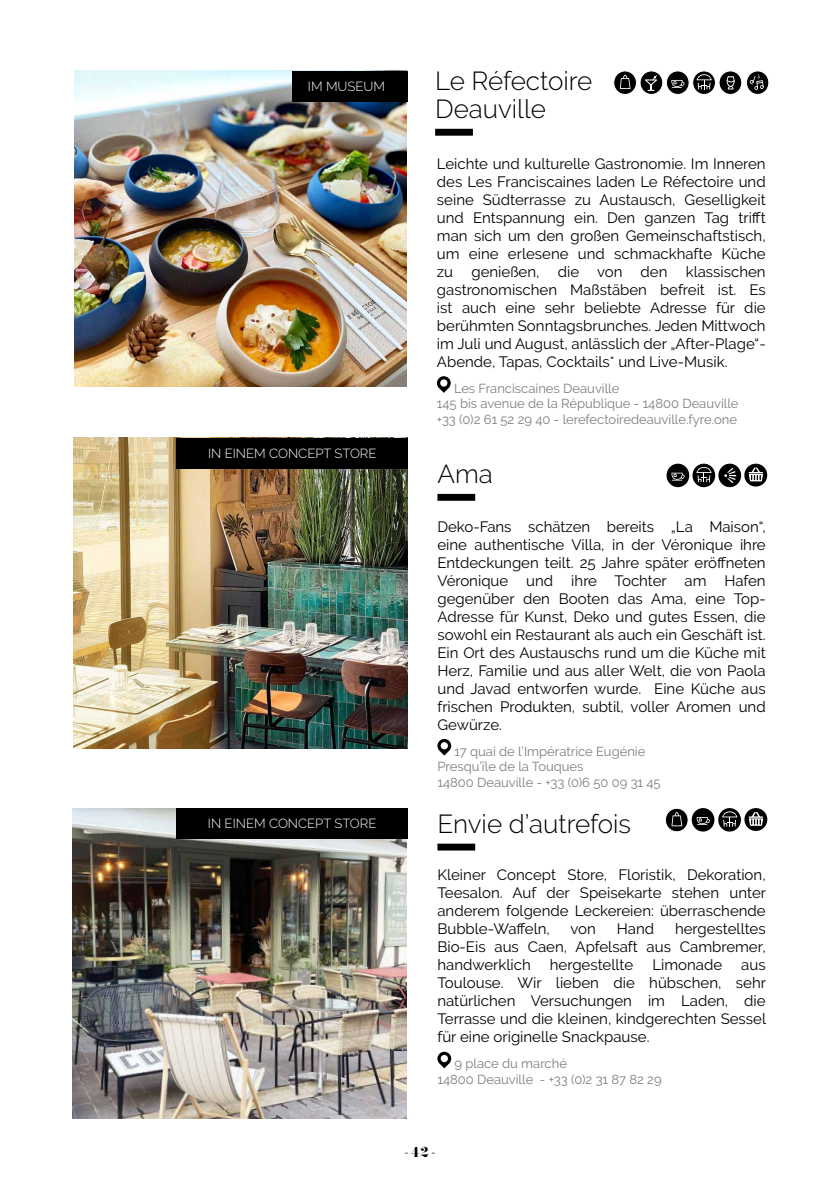
<style>
.page{position:relative;width:840px;height:1191px;background:#fff}
.page>*{position:absolute;margin:0;border:0;box-sizing:border-box;transform-origin:0 0}
.t1{font:300 26px/28px "Raleway";color:#000}
.t2{font:15px/18px "Raleway";color:#000;text-align:justify}
.t3{font:14px "Pistilli";color:#000}
.t4{font:300 13.2px "Raleway";color:#fff}
.t5{font:13px/15.6px "Raleway";color:#7e7e7d}
</style>
<div class="page">
<svg style="left:437px;top:376px;width:13px;height:17px"></svg>
<div style="left:435px;top:129px;width:37px;height:7px;background:#000"></div>
<img style="left:75px;top:71px;width:331px;height:315px">
<svg style="left:639px;top:71px;width:23px;height:23px"></svg>
<div style="left:639px;top:71px;width:23px;height:24px;border:1px solid #fff;border-radius:50%"></div>
<svg style="left:644px;top:75px;width:12px;height:16px"></svg>
<div style="left:666px;top:71px;width:22px;height:23px;background:#000;border-radius:50%"></div>
<div style="left:665px;top:71px;width:24px;height:24px;border:1px solid #fff;border-radius:50%"></div>
<svg style="left:671px;top:80px;width:13px;height:8px"></svg>
<svg style="left:692px;top:71px;width:23px;height:23px"></svg>
<div style="left:692px;top:71px;width:23px;height:24px;border:1px solid #fff;border-radius:50%"></div>
<svg style="left:696px;top:74px;width:15px;height:15px"></svg>
<svg style="left:718px;top:71px;width:23px;height:23px"></svg>
<div style="left:718px;top:71px;width:23px;height:24px;border:1px solid #fff;border-radius:50%"></div>
<svg style="left:726px;top:76px;width:8px;height:13px"></svg>
<svg style="left:746px;top:71px;width:22px;height:23px"></svg>
<div style="left:745px;top:71px;width:23px;height:24px;border:1px solid #fff;border-radius:50%"></div>
<svg style="left:749px;top:74px;width:14px;height:16px"></svg>
<svg style="left:613px;top:71px;width:23px;height:23px"></svg>
<div style="left:613px;top:71px;width:23px;height:24px;border:1px solid #fff;border-radius:50%"></div>
<svg style="left:619px;top:75px;width:11px;height:14px"></svg>
<div style="left:292px;top:71px;width:115px;height:30px;background:#000"></div>
<div style="left:437px;top:494px;width:38px;height:7px;background:#000"></div>
<svg style="left:437px;top:739px;width:14px;height:16px"></svg>
<img style="left:73px;top:438px;width:334px;height:310px">
<div style="left:176px;top:438px;width:231px;height:31px;background:#000"></div>
<div style="left:437px;top:843px;width:38px;height:7px;background:#000"></div>
<svg style="left:437px;top:1051px;width:14px;height:17px"></svg>
<div style="left:691px;top:808px;width:23px;height:23px;background:#000;border-radius:50%"></div>
<svg style="left:696px;top:817px;width:13px;height:8px"></svg>
<svg style="left:717px;top:808px;width:23px;height:23px"></svg>
<svg style="left:721px;top:811px;width:15px;height:15px"></svg>
<svg style="left:665px;top:808px;width:22px;height:23px"></svg>
<div style="left:664px;top:808px;width:24px;height:24px;border:1px solid #fff;border-radius:50%"></div>
<svg style="left:671px;top:812px;width:10px;height:14px"></svg>
<img style="left:72px;top:808px;width:334px;height:310px">
<div style="left:176px;top:808px;width:231px;height:31px;background:#000"></div>
<div style="left:666px;top:464px;width:22px;height:23px;background:#000;border-radius:50%"></div>
<svg style="left:671px;top:473px;width:13px;height:8px"></svg>
<div style="left:692px;top:464px;width:22px;height:23px;background:#000;border-radius:50%"></div>
<svg style="left:696px;top:467px;width:15px;height:15px"></svg>
<div style="left:718px;top:464px;width:22px;height:23px;background:#000;border-radius:50%"></div>
<svg style="left:724px;top:468px;width:11px;height:15px"></svg>
<svg style="left:744px;top:464px;width:22px;height:22px"></svg>
<svg style="left:748px;top:467px;width:14px;height:14px"></svg>
<svg style="left:744px;top:808px;width:22px;height:23px"></svg>
<svg style="left:748px;top:811px;width:14px;height:15px"></svg>
<p class="t4" style="left:308px;top:79px;width:79px">IM MUSEUM</p>
<p class="t4" style="left:208px;top:446px;width:170px">IN EINEM CONCEPT STORE</p>
<p class="t4" style="left:208px;top:816px;width:170px">IN EINEM CONCEPT STORE</p>
<h1 class="t1" style="left:435px;top:66px;width:158px">Le Réfectoire<br>Deauville</h1>
<p class="t2" style="left:436px;top:154px;width:330px">Leichte und kulturelle Gastronomie. Im Inneren des Les Franciscaines laden Le Réfectoire und seine Südterrasse zu Austausch, Geselligkeit und Entspannung ein. Den ganzen Tag trifft man sich um den großen Gemeinschaftstisch, um eine erlesene und schmackhafte Küche zu genießen, die von den klassischen gastronomischen Maßstäben befreit ist. Es ist auch eine sehr beliebte Adresse für die berühmten Sonntagsbrunches. Jeden Mittwoch im Juli und August, anlässlich der „After-Plage“- Abende, Tapas, Cocktails* und Live-Musik.</p>
<p class="t5" style="left:436px;top:380px;width:303px;text-indent:17px">Les Franciscaines Deauville<br>145 bis avenue de la République - 14800 Deauville +33 (0)2 61 52 29 40 - lerefectoiredeauville.fyre.one</p>
<h1 class="t1" style="left:437px;top:459px;width:57px">Ama</h1>
<p class="t2" style="left:437px;top:517px;width:329px">Deko-Fans schätzen bereits „La Maison“, eine authentische Villa, in der Véronique ihre Entdeckungen teilt. 25 Jahre später eröffneten Véronique und ihre Tochter am Hafen gegenüber den Booten das Ama, eine Top-Adresse für Kunst, Deko und gutes Essen, die sowohl ein Restaurant als auch ein Geschäft ist.<br>Ein Ort des Austauschs rund um die Küche mit Herz, Familie und aus aller Welt, die von Paola und Javad entworfen wurde. Eine Küche aus frischen Produkten, subtil, voller Aromen und Gewürze.</p>
<p class="t5" style="left:437px;top:743px;width:225px;text-indent:17px">17 quai de l’Impératrice Eugénie<br>Presqu’île de la Touques<br>14800 Deauville - +33 (0)6 50 09 31 45</p>
<h1 class="t1" style="left:437px;top:809px;width:195px">Envie d’autrefois</h1>
<p class="t2" style="left:437px;top:866px;width:330px">Kleiner Concept Store, Floristik, Dekoration, Teesalon. Auf der Speisekarte stehen unter anderem folgende Leckereien: überraschende Bubble-Waffeln,</p>
<p class="t2" style="left:437px;top:920px;width:329px;text-indent:237px">hergestelltes Bio-Eis aus Caen, Apfelsaft aus Cambremer, handwerklich</p>
<p class="t2" style="left:570px;top:920px;width:27px">von</p>
<p class="t2" style="left:616px;top:920px;width:39px">Hand</p>
<p class="t2" style="left:549px;top:956px;width:85px">hergestellte</p>
<p class="t2" style="left:652px;top:956px;width:71px">Limonade</p>
<p class="t2" style="left:437px;top:956px;width:330px;text-indent:304px">aus Toulouse. Wir lieben die hübschen, sehr natürlichen Versuchungen im Laden, die Terrasse und die kleinen, kindgerechten Sessel für eine originelle Snackpause.</p>
<p class="t5" style="left:437px;top:1056px;width:226px;text-indent:17px">9 place du marché<br>14800 Deauville - +33 (0)2 31 87 82 29</p>
<p class="t3" style="left:404px;top:1142px;width:33px">- 42 -</p>
</div>
